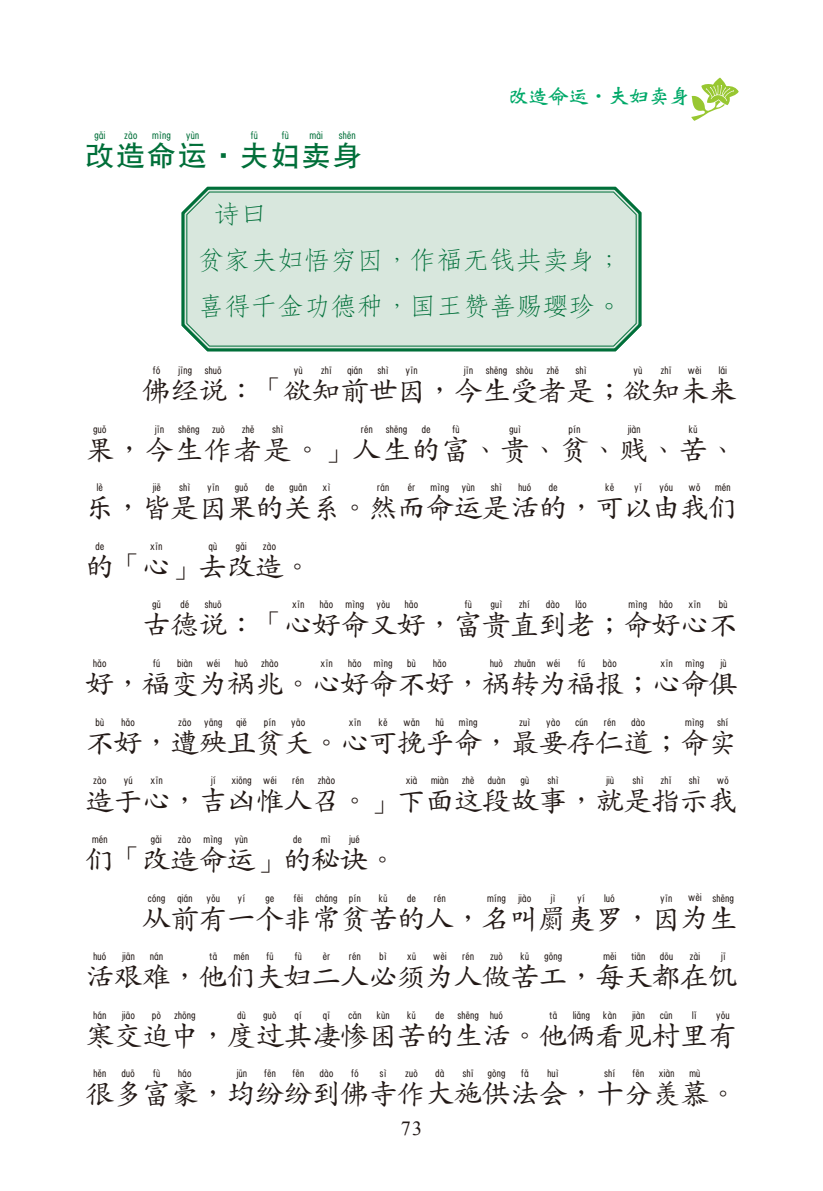
<style>
.page{position:relative;width:823px;height:1191px;background:#fff}
.page>*{position:absolute;margin:0;border:0;box-sizing:border-box;transform-origin:0 0}
.t1{font:28px/58.6px "DFP Kai W5 GB5 H Pin In 1 NLU BFW";letter-spacing:-.04em;color:#231916;text-align:justify;scale:1.05 1}
.t2{font:28px "DFP Hei W7 GB5 H Pin In 1 NLU BFW";letter-spacing:.05em;color:#006f39;scale:1.05 1}
.t3{font:26px/46px "DF Fang Song W4 GB5";letter-spacing:-.03em;color:#006f39;scale:1.05 1}
.t4{font:20px "DF Wei Bei W7 GB5";letter-spacing:-.04em;color:#00a969;scale:1.05 1}
.t5{font:20px "Times New Roman";color:#231916}
.s1{font-family:"DFP Kai W5 GB5 H Pin In 2 NLU BFW"}
</style>
<div class="page">
<svg style="left:691px;top:78px;width:47px;height:43px"></svg>
<svg style="left:181px;top:186px;width:461px;height:166px;background:#6aaa8a"></svg>
<div style="left:186px;top:191px;width:450px;height:156px;background:#d8e7dd"></div>
<p class="t2" style="left:85px;top:130px;width:265px">改造命運‧夫婦賣身</p>
<p class="t4" style="left:507px;top:86px;width:175px">改造命運‧夫婦賣身</p>
<p class="t3" style="left:198px;top:191px;width:406px;text-indent:16px">詩曰<br>貧家夫婦悟窮因，作福無錢共賣身；喜得千金功德種，國王讚善賜瓔珍。</p>
<p class="t1" style="left:85px;top:355px;width:622px;text-indent:57px">佛經說：「欲知前世因，今生受者是；欲知未來果，今生作者是。」人生的富、貴、貧、賤、苦、樂，皆是因果的關係。然而命運是活的，可以由我們的「心」去改造。</p>
<p class="t1" style="left:85px;top:589px;width:622px;text-indent:57px">古德說：「心好命又好，富貴直到老；命好心<span class="s1">不</span>好，福變為禍兆。心好命<span class="s1">不</span>好，禍轉為福報；心命俱<span class="s1">不</span>好，遭殃且貧夭。心可挽乎命，最要存仁道；命實造於心，吉凶惟人召。」下面這段故事，就是指示我們「改造命運」的秘訣。</p>
<p class="t1" style="left:85px;top:882px;width:622px;text-indent:57px">從前有一個非常貧苦的人，名叫罽夷羅，因<span class="s1">為</span>生活艱難，他們夫婦二人必須<span class="s1">為</span>人做苦工，每天都在饑寒交迫中，度過其悽慘困苦的生活。他倆看見村裡有很多富豪，均紛紛到佛寺作大施<span class="s1">供</span>法會，十分羨慕。</p>
<p class="t5" style="left:401px;top:1115px;width:22px">73</p>
</div>
